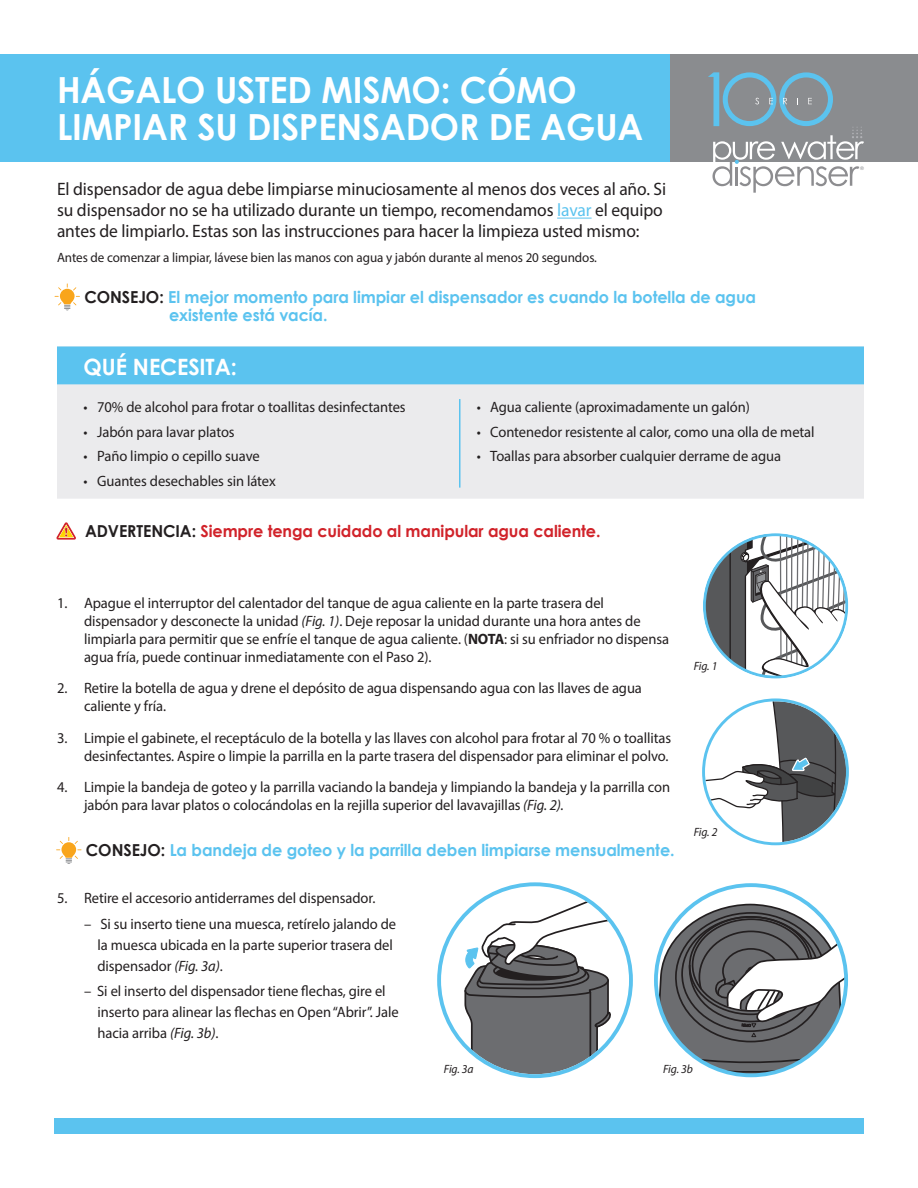
<style>
.page{position:relative;width:918px;height:1188px;background:#fff}
.page>*{position:absolute;margin:0;border:0;box-sizing:border-box;transform-origin:0 0}
.t1{font:700 36px/37.5px "Century Gothic";letter-spacing:-.005em;color:#fff}
.t2{font:700 22.5px "Century Gothic";letter-spacing:-.005em;color:#fff}
.t3{font:18px/21px "Myriad Pro";letter-spacing:-.005em;color:#231f20}
.t4{font:700 16.5px/18px "Century Gothic";letter-spacing:-.005em;color:#5bc3ef}
.t5{font:700 16.5px "Century Gothic";letter-spacing:-.005em;color:#d1232a}
.t6{font:15px/18px "Myriad Pro";letter-spacing:-.005em;color:#231f20}
.t7{font:13.5px "Myriad Pro";letter-spacing:-.005em;color:#231f20}
.t8{font:italic 12px "Myriad Pro";letter-spacing:-.005em;color:#231f20}
.t9{font:4.8px "Helvetica Neue";color:#8a8c8f}
.s1{color:#5bc3ef}
.s2{color:#231f20}
.s3{font-style:italic}
.s4{font-weight:700}
</style>
<div class="page">
<div style="left:57px;top:346px;width:807px;height:153px;background:#ebebed"></div>
<div style="left:57px;top:346px;width:807px;height:38px;background:#5bc3ef;border:3px solid #5bc3ef"></div>
<hr style="left:459px;top:399px;width:2px;height:89px;background:#5bc3ef">
<div style="left:57px;top:54px;width:861px;height:108px;background:#8a8c8f"></div>
<div style="left:0;top:54px;width:669px;height:108px;background:#5bc3ef"></div>
<hr style="left:557px;top:218px;width:35px;height:1px;background:#5bc3ef">
<svg style="left:704px;top:535px;width:143px;height:140px"></svg>
<div style="left:703px;top:533px;width:145px;height:146px;border:3px solid #5bc3ef;border-radius:50%"></div>
<svg style="left:705px;top:701px;width:141px;height:141px"></svg>
<svg style="left:464px;top:887px;width:165px;height:187px"></svg>
<div style="left:437px;top:882px;width:196px;height:196px;border:4px solid #5bc3ef;border-radius:50%"></div>
<svg style="left:656px;top:903px;width:190px;height:172px"></svg>
<div style="left:654px;top:883px;width:194px;height:194px;border:4px solid #5bc3ef;border-radius:50%"></div>
<svg style="left:56px;top:837px;width:25px;height:27px"></svg>
<div style="left:54px;top:1118px;width:810px;height:16px;background:#5bc3ef"></div>
<svg style="left:708px;top:72px;width:156px;height:121px"></svg>
<svg style="left:55px;top:284px;width:25px;height:27px"></svg>
<svg style="left:56px;top:522px;width:20px;height:18px"></svg>
<p class="t1" style="left:57px;top:70px;width:588px">HÁGALO USTED MISMO: CÓMO<br>LIMPIAR SU DISPENSADOR DE AGUA</p>
<p class="t3" style="left:57px;top:178px;width:611px">El dispensador de agua debe limpiarse minuciosamente al menos dos veces al año. Si su dispensador no se ha utilizado durante un tiempo, recomendamos <span class="s1">lavar</span> el equipo antes de limpiarlo. Estas son las instrucciones para hacer la limpieza usted mismo:</p>
<p class="t7" style="left:57px;top:249px;width:542px">Antes de comenzar a limpiar, lávese bien las manos con agua y jabón durante al menos 20 segundos.</p>
<p class="t4" style="left:169px;top:288px;width:588px;text-indent:-85px"><span class="s2">CONSEJO:</span> El mejor momento para limpiar el dispensador es cuando la botella de agua existente está vacía.</p>
<p class="t2" style="left:84px;top:353px;width:155px">QUÉ NECESITA:</p>
<p class="t6" style="left:84px;top:397px;width:324px">• 70% de alcohol para frotar o toallitas desinfectantes</p>
<p class="t6" style="left:84px;top:422px;width:153px">• Jabón para lavar platos</p>
<p class="t6" style="left:84px;top:447px;width:178px">• Paño limpio o cepillo suave</p>
<p class="t6" style="left:84px;top:472px;width:194px">• Guantes desechables sin látex</p>
<p class="t6" style="left:477px;top:397px;width:275px">• Agua caliente (aproximadamente un galón)</p>
<p class="t6" style="left:477px;top:422px;width:339px">• Contenedor resistente al calor, como una olla de metal</p>
<p class="t6" style="left:477px;top:447px;width:306px">• Toallas para absorber cualquier derrame de agua</p>
<p class="t5" style="left:85px;top:521px;width:517px"><span class="s2">ADVERTENCIA:</span> Siempre tenga cuidado al manipular agua caliente.</p>
<p class="t6" style="left:84px;top:594px;width:587px;text-indent:-27px">1. Apague el interruptor del calentador del tanque de agua caliente en la parte trasera del dispensador y desconecte la unidad <span class="s3">(Fig. 1)</span>. Deje reposar la unidad durante una hora antes de limpiarla para permitir que se enfríe el tanque de agua caliente. (<span class="s4">NOTA</span>: si su enfriador no dispensa agua fría, puede continuar inmediatamente con el Paso 2).</p>
<p class="t6" style="left:84px;top:679px;width:559px;text-indent:-27px">2. Retire la botella de agua y drene el depósito de agua dispensando agua con las llaves de agua caliente y fría.</p>
<p class="t6" style="left:57px;top:729px;width:616px;text-align:right">3. Limpie el gabinete, el receptáculo de la botella y las llaves con alcohol para frotar al 70 % o toallitas desinfectantes. Aspire o limpie la parrilla en la parte trasera del dispensador para eliminar el polvo.</p>
<p class="t6" style="left:84px;top:778px;width:588px;text-indent:-27px">4. Limpie la bandeja de goteo y la parrilla vaciando la bandeja y limpiando la bandeja y la parrilla con jabón para lavar platos o colocándolas en la rejilla superior del lavavajillas <span class="s3">(Fig. 2).</span></p>
<p class="t4" style="left:86px;top:841px;width:590px"><span class="s2">CONSEJO:</span> La bandeja de goteo y la parrilla deben limpiarse mensualmente.</p>
<p class="t6" style="left:57px;top:889px;width:320px">5. Retire el accesorio antiderrames del dispensador.</p>
<p class="t6" style="left:98px;top:914px;width:300px;line-height:21px;text-indent:-14px">– Si su inserto tiene una muesca, retírelo jalando de la muesca ubicada en la parte superior trasera del dispensador <span class="s3">(Fig. 3a)</span>.</p>
<p class="t6" style="left:98px;top:980px;width:303px;line-height:21px;text-indent:-14px">– Si el inserto del dispensador tiene flechas, gire el inserto para alinear las flechas en Open “Abrir”. Jale hacia arriba <span class="s3">(Fig. 3b)</span>.</p>
<p class="t8" style="left:694px;top:659px;width:25px">Fig. 1</p>
<p class="t8" style="left:694px;top:825px;width:25px">Fig. 2</p>
<p class="t8" style="left:444px;top:1062px;width:31px">Fig. 3a</p>
<p class="t8" style="left:663px;top:1062px;width:31px">Fig. 3b</p>
<p class="t9" style="left:860px;top:165px;width:5px">®</p>
</div>
